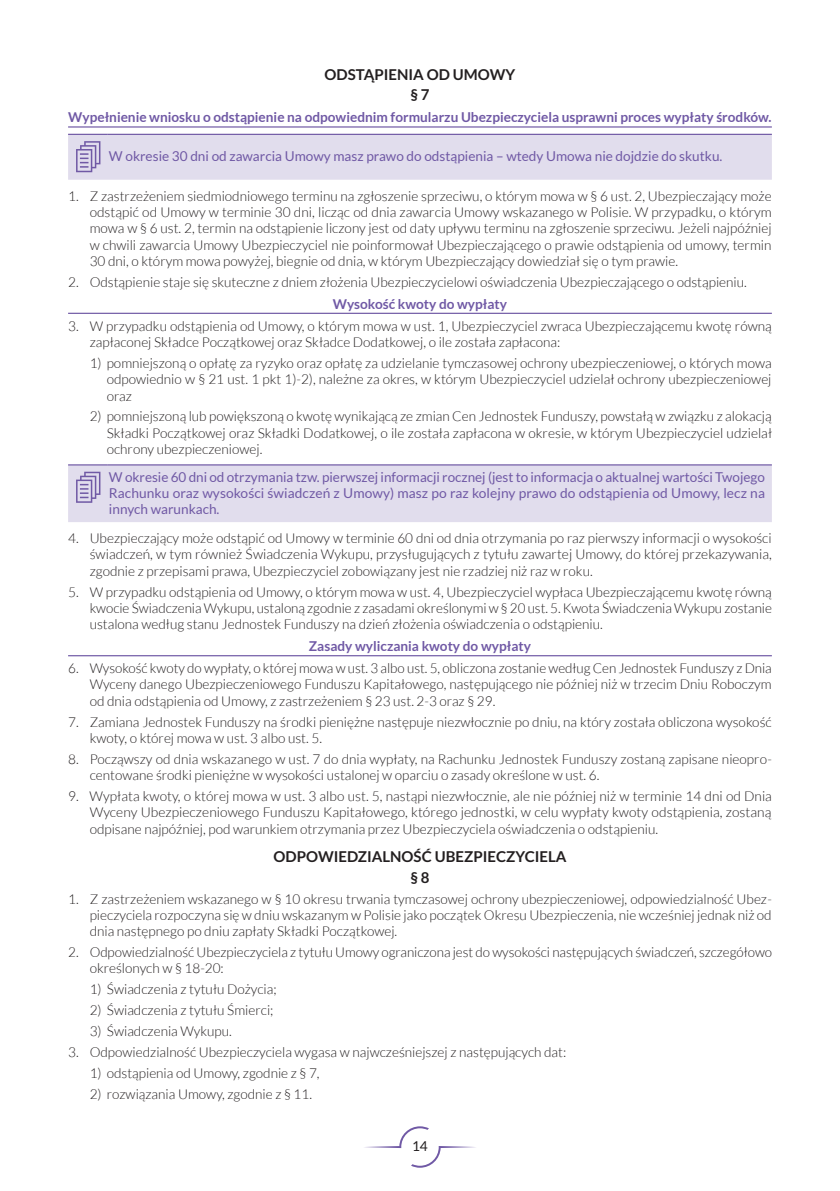
<style>
.page{position:relative;width:840px;height:1191px;background:#fff}
.page>*{position:absolute;margin:0;border:0;box-sizing:border-box;transform-origin:0 0}
.OW__ST____tekst_SKLE{font:700 15px "Lato";color:#231f20}
.OW__1_ponizej_tekstu{font:700 15px "Lato";color:#231f20}
._1{font:300 13.6px/16.4px "Lato";color:#231f20;text-align:justify}
.DO_OBJASNIEN_tekst_I{font:13.6px/16.4px "Lato";color:#7059a5;text-align:justify}
.Podkreslone_0_6_0_6{font:700 13.6px "Lato";color:#7059a5}
.t1{font:13.6px "Lato";color:#231f20}
</style>
<div class="page">
<svg style="left:364px;top:1126px;width:112px;height:41px"></svg>
<hr style="left:68px;top:126px;width:703px;height:2px;background:#7059a5">
<hr style="left:68px;top:313px;width:703px;height:1px;background:#7059a5">
<hr style="left:68px;top:655px;width:703px;height:1px;background:#7059a5">
<div style="left:68px;top:134px;width:703px;height:46px;background:#e1dded"></div>
<div style="left:68px;top:465px;width:703px;height:57px;background:#e1dded"></div>
<hr style="left:108px;top:464px;width:663px;height:1px;background:#7059a5">
<hr style="left:68px;top:464px;width:40px;height:1px;background:#7059a5">
<svg style="left:76px;top:472px;width:24px;height:31px"></svg>
<p class="OW__ST____tekst_SKLE" style="left:324px;top:66px;width:192px">ODSTĄPIENIA OD UMOWY</p>
<p class="OW__1_ponizej_tekstu" style="left:410px;top:86px;width:21px">§ 7</p>
<p class="Podkreslone_0_6_0_6" style="left:68px;top:110px;width:704px">Wypełnienie wniosku o odstąpienie na odpowiednim formularzu Ubezpieczyciela usprawni proces wypłaty środków.</p>
<p class="DO_OBJASNIEN_tekst_I" style="left:109px;top:148px;width:614px">W okresie 30 dni od zawarcia Umowy masz prawo do odstąpienia – wtedy Umowa nie dojdzie do skutku.</p>
<p class="_1" style="left:90px;top:187px;width:683px;text-indent:-22px">1. Z zastrzeżeniem siedmiodniowego terminu na zgłoszenie sprzeciwu, o którym mowa w § 6 ust. 2, Ubezpieczający może odstąpić od Umowy w terminie 30 dni, licząc od dnia zawarcia Umowy wskazanego w Polisie. W przypadku, o którym mowa w § 6 ust. 2, termin na odstąpienie liczony jest od daty upływu terminu na zgłoszenie sprzeciwu. Jeżeli najpóźniej w chwili zawarcia Umowy Ubezpieczyciel nie poinformował Ubezpieczającego o prawie odstąpienia od umowy, termin 30 dni, o którym mowa powyżej, biegnie od dnia, w którym Ubezpieczający dowiedział się o tym prawie.</p>
<p class="_1" style="left:68px;top:274px;width:680px">2. Odstąpienie staje się skuteczne z dniem złożenia Ubezpieczycielowi oświadczenia Ubezpieczającego o odstąpieniu.</p>
<p class="Podkreslone_0_6_0_6" style="left:332px;top:296px;width:176px">Wysokość kwoty do wypłaty</p>
<p class="_1" style="left:90px;top:318px;width:683px;text-indent:-22px">3. W przypadku odstąpienia od Umowy, o którym mowa w ust. 1, Ubezpieczyciel zwraca Ubezpieczającemu kwotę równą zapłaconej Składce Początkowej oraz Składce Dodatkowej, o ile została zapłacona:</p>
<p class="_1" style="left:107px;top:355px;width:666px;text-indent:-17px">1) pomniejszoną o opłatę za ryzyko oraz opłatę za udzielanie tymczasowej ochrony ubezpieczeniowej, o których mowa odpowiednio w § 21 ust. 1 pkt 1)-2), należne za okres, w którym Ubezpieczyciel udzielał ochrony ubezpieczeniowej oraz</p>
<p class="_1" style="left:107px;top:408px;width:666px;text-indent:-17px">2) pomniejszoną lub powiększoną o kwotę wynikającą ze zmian Cen Jednostek Funduszy, powstałą w związku z alokacją Składki Początkowej oraz Składki Dodatkowej, o ile została zapłacona w okresie, w którym Ubezpieczyciel udzielał ochrony ubezpieczeniowej.</p>
<p class="DO_OBJASNIEN_tekst_I" style="left:109px;top:468px;width:657px">W okresie 60 dni od otrzymania tzw. pierwszej informacji rocznej (jest to informacja o aktualnej wartości Twojego Rachunku oraz wysokości świadczeń z Umowy) masz po raz kolejny prawo do odstąpienia od Umowy, lecz na innych warunkach.</p>
<p class="_1" style="left:90px;top:530px;width:683px;text-indent:-22px">4. Ubezpieczający może odstąpić od Umowy w terminie 60 dni od dnia otrzymania po raz pierwszy informacji o wysokości świadczeń, w tym również Świadczenia Wykupu, przysługujących z tytułu zawartej Umowy, do której przekazywania, zgodnie z przepisami prawa, Ubezpieczyciel zobowiązany jest nie rzadziej niż raz w roku.</p>
<p class="_1" style="left:90px;top:583px;width:683px;text-indent:-22px">5. W przypadku odstąpienia od Umowy, o którym mowa w ust. 4, Ubezpieczyciel wypłaca Ubezpieczającemu kwotę równą kwocie Świadczenia Wykupu, ustaloną zgodnie z zasadami określonymi w § 20 ust. 5. Kwota Świadczenia Wykupu zostanie ustalona według stanu Jednostek Funduszy na dzień złożenia oświadczenia o odstąpieniu.</p>
<p class="Podkreslone_0_6_0_6" style="left:309px;top:638px;width:223px">Zasady wyliczania kwoty do wypłaty</p>
<p class="_1" style="left:90px;top:660px;width:683px;text-indent:-22px">6. Wysokość kwoty do wypłaty, o której mowa w ust. 3 albo ust. 5, obliczona zostanie według Cen Jednostek Funduszy z Dnia Wyceny danego Ubezpieczeniowego Funduszu Kapitałowego, następującego nie później niż w trzecim Dniu Roboczym od dnia odstąpienia od Umowy, z zastrzeżeniem § 23 ust. 2-3 oraz § 29.</p>
<p class="_1" style="left:90px;top:713px;width:683px;text-indent:-22px">7. Zamiana Jednostek Funduszy na środki pieniężne następuje niezwłocznie po dniu, na który została obliczona wysokość kwoty, o której mowa w ust. 3 albo ust. 5.</p>
<p class="_1" style="left:90px;top:751px;width:683px;text-indent:-22px">8. Począwszy od dnia wskazanego w ust. 7 do dnia wypłaty, na Rachunku Jednostek Funduszy zostaną zapisane nieopro&shy;centowane środki pieniężne w wysokości ustalonej w oparciu o zasady określone w ust. 6.</p>
<p class="_1" style="left:90px;top:788px;width:683px;text-indent:-22px">9. Wypłata kwoty, o której mowa w ust. 3 albo ust. 5, nastąpi niezwłocznie, ale nie później niż w terminie 14 dni od Dnia Wyceny Ubezpieczeniowego Funduszu Kapitałowego, którego jednostki, w celu wypłaty kwoty odstąpienia, zostaną odpisane najpóźniej, pod warunkiem otrzymania przez Ubezpieczyciela oświadczenia o odstąpieniu.</p>
<p class="OW__ST____tekst_SKLE" style="left:273px;top:848px;width:294px">ODPOWIEDZIALNOŚĆ UBEZPIECZYCIELA</p>
<p class="OW__1_ponizej_tekstu" style="left:410px;top:868px;width:21px">§ 8</p>
<p class="_1" style="left:90px;top:890px;width:683px;text-indent:-22px">1. Z zastrzeżeniem wskazanego w § 10 okresu trwania tymczasowej ochrony ubezpieczeniowej, odpowiedzialność Ubez&shy;pieczyciela rozpoczyna się w dniu wskazanym w Polisie jako początek Okresu Ubezpieczenia, nie wcześniej jednak niż od dnia następnego po dniu zapłaty Składki Początkowej.</p>
<p class="_1" style="left:90px;top:944px;width:683px;text-indent:-22px">2. Odpowiedzialność Ubezpieczyciela z tytułu Umowy ograniczona jest do wysokości następujących świadczeń, szczegółowo określonych w § 18-20:</p>
<p class="_1" style="left:90px;top:981px;width:188px">1) Świadczenia z tytułu Dożycia;</p>
<p class="_1" style="left:90px;top:1002px;width:185px">2) Świadczenia z tytułu Śmierci;</p>
<p class="_1" style="left:90px;top:1023px;width:144px">3) Świadczenia Wykupu.</p>
<p class="_1" style="left:68px;top:1044px;width:499px">3. Odpowiedzialność Ubezpieczyciela wygasa w najwcześniejszej z następujących dat:</p>
<p class="_1" style="left:90px;top:1064px;width:231px">1) odstąpienia od Umowy, zgodnie z § 7,</p>
<p class="_1" style="left:90px;top:1085px;width:224px">2) rozwiązania Umowy, zgodnie z § 11.</p>
<p class="t1" style="left:412px;top:1138px;width:17px">14</p>
</div>
